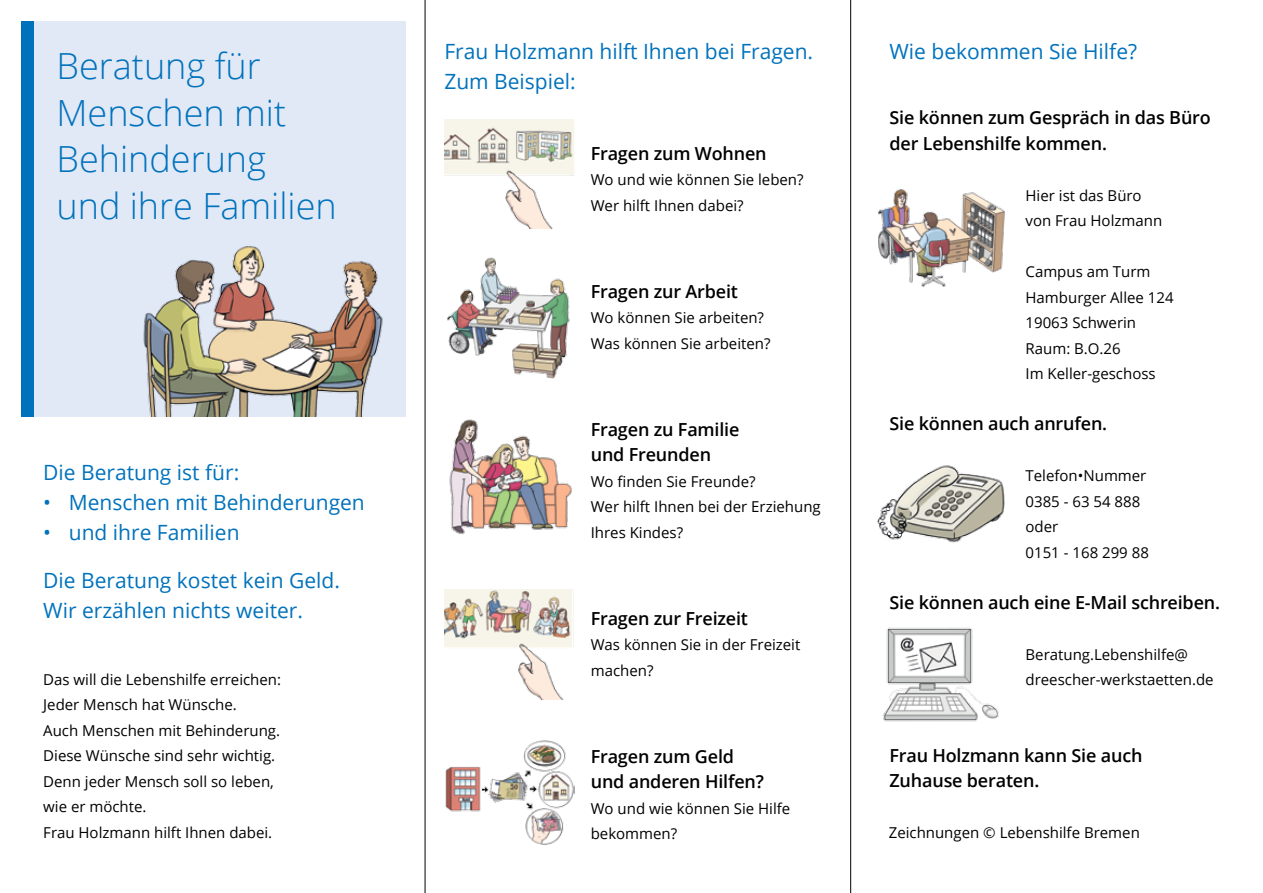
<style>
.page{position:relative;width:1263px;height:893px;background:#fff}
.page>*{position:absolute;margin:0;border:0;box-sizing:border-box;transform-origin:0 0}
.t1{font:300 36px/46.5px "Open Sans";color:#0072bc}
.t2{font:21px/30px "Open Sans";color:#0072bc}
.t3{font:600 18px/25.5px "Open Sans";letter-spacing:-.01em;color:#000}
.t4{font:15px/25.5px "Open Sans";color:#000}
</style>
<div class="page">
<div style="left:21px;top:21px;width:385px;height:395px;background:#e1e8f6"></div>
<div style="left:21px;top:21px;width:13px;height:395px;background:#0072bc"></div>
<img style="left:444px;top:119px;width:130px;height:110px">
<img style="left:447px;top:257px;width:123px;height:122px">
<img style="left:449px;top:419px;width:123px;height:115px">
<img style="left:878px;top:189px;width:127px;height:98px">
<img style="left:877px;top:465px;width:128px;height:78px">
<img style="left:883px;top:627px;width:116px;height:95px">
<img style="left:444px;top:590px;width:128px;height:110px">
<img style="left:139px;top:246px;width:250px;height:171px">
<img style="left:445px;top:740px;width:130px;height:105px">
<hr style="left:425px;top:0;width:1px;height:893px;background:#000">
<hr style="left:850px;top:0;width:1px;height:893px;background:#000">
<h1 class="t1" style="left:57px;top:42px;width:282px">Beratung für<br>Menschen mit<br>Behinderung und ihre Familien</h1>
<h2 class="t2" style="left:444px;top:36px;width:370px">Frau Holzmann hilft Ihnen bei Fragen.<br>Zum Beispiel:</h2>
<h2 class="t2" style="left:889px;top:36px;width:249px">Wie bekommen Sie Hilfe?</h2>
<p class="t3" style="left:889px;top:105px;width:323px">Sie können zum Gespräch in das Büro der Lebenshilfe kommen.</p>
<p class="t4" style="left:1025px;top:182px;width:138px">Hier ist das Büro von Frau Holzmann</p>
<p class="t4" style="left:1025px;top:259px;width:150px">Campus am Turm<br>Hamburger Allee 124<br>19063 Schwerin<br>Raum: B.O.26<br>Im Keller-geschoss</p>
<p class="t3" style="left:889px;top:411px;width:219px">Sie können auch anrufen.</p>
<p class="t4" style="left:1025px;top:463px;width:125px">Telefon•Nummer<br>0385 - 63 54 888 oder<br>0151 - 168 299 88</p>
<p class="t3" style="left:889px;top:589px;width:332px">Sie können auch eine E-Mail schreiben.</p>
<p class="t4" style="left:1025px;top:641px;width:190px">Beratung.Lebenshilfe@ dreescher-werkstaetten.de</p>
<p class="t3" style="left:591px;top:140px;width:177px">Fragen zum Wohnen</p>
<p class="t4" style="left:591px;top:167px;width:214px">Wo und wie können Sie leben?<br>Wer hilft Ihnen dabei?</p>
<p class="t3" style="left:591px;top:278px;width:149px">Fragen zur Arbeit</p>
<p class="t4" style="left:591px;top:305px;width:181px">Wo können Sie arbeiten?<br>Was können Sie arbeiten?</p>
<p class="t3" style="left:591px;top:416px;width:150px">Fragen zu Familie und Freunden</p>
<p class="t4" style="left:591px;top:468px;width:232px">Wo finden Sie Freunde?<br>Wer hilft Ihnen bei der Erziehung<br>Ihres Kindes?</p>
<h2 class="t2" style="left:43px;top:456px;width:198px">Die Beratung ist für:</h2>
<h2 class="t2" style="left:43px;top:486px;width:323px">• Menschen mit Behinderungen</h2>
<h2 class="t2" style="left:43px;top:516px;width:198px">• und ihre Familien</h2>
<h2 class="t2" style="left:43px;top:564px;width:298px">Die Beratung kostet kein Geld.<br>Wir erzählen nichts weiter.</h2>
<p class="t3" style="left:591px;top:605px;width:159px">Fragen zur Freizeit</p>
<p class="t4" style="left:591px;top:632px;width:211px">Was können Sie in der Freizeit machen?</p>
<p class="t4" style="left:43px;top:666px;width:239px">Das will die Lebenshilfe erreichen:<br>Jeder Mensch hat Wünsche.<br>Auch Menschen mit Behinderung.<br>Diese Wünsche sind sehr wichtig.<br>Denn jeder Mensch soll so leben, wie er möchte.<br>Frau Holzmann hilft Ihnen dabei.</p>
<p class="t3" style="left:889px;top:742px;width:254px">Frau Holzmann kann Sie auch<br>Zuhause beraten.</p>
<p class="t4" style="left:889px;top:819px;width:253px">Zeichnungen © Lebenshilfe Bremen</p>
<p class="t3" style="left:591px;top:743px;width:175px">Fragen zum Geld und anderen Hilfen?</p>
<p class="t4" style="left:591px;top:795px;width:201px">Wo und wie können Sie Hilfe bekommen?</p>
</div>
